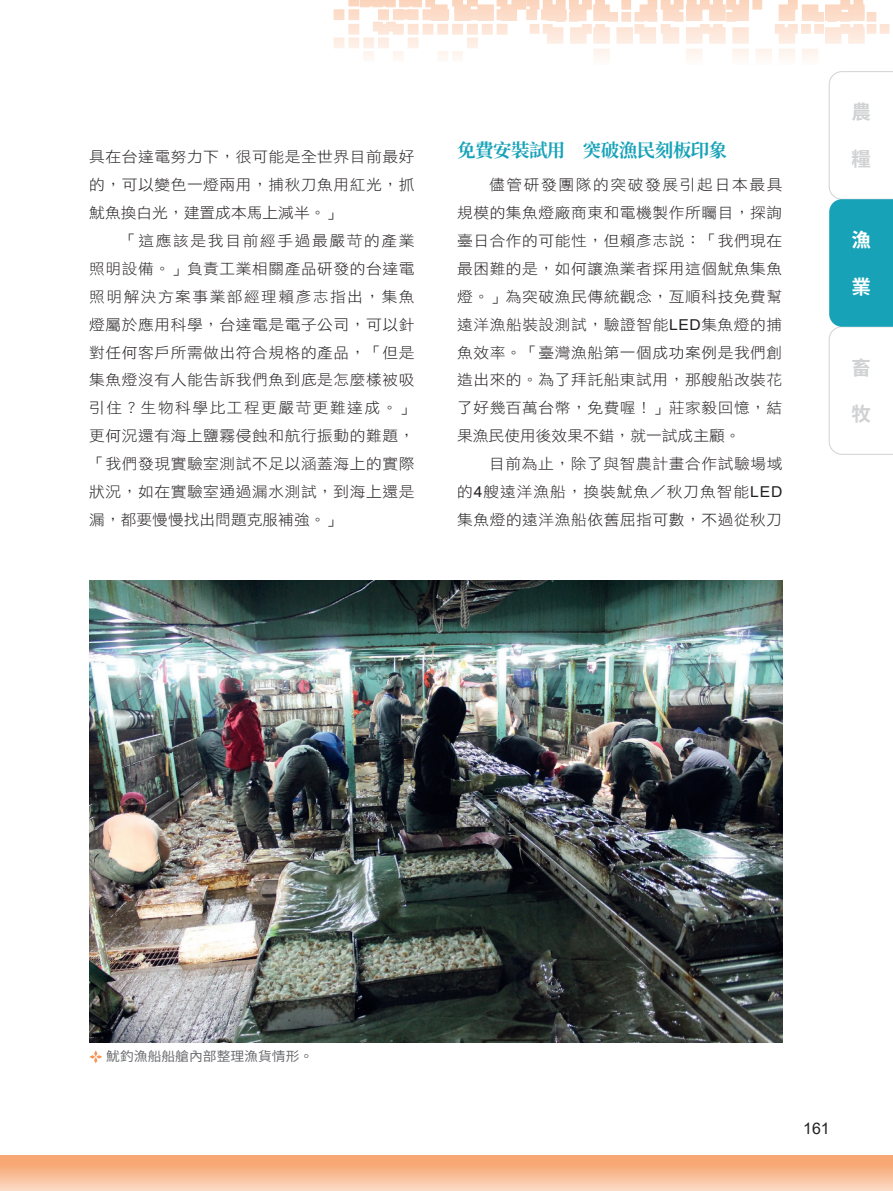
<style>
.page{position:relative;width:893px;height:1191px;background:#fff}
.page>*{position:absolute;margin:0;border:0;box-sizing:border-box;transform-origin:0 0}
.t1{font:700 19.5px "Source Han Sans TWHK";color:#d1d2d4}
.t2{font:700 19.5px "Source Han Sans TWHK";color:#fff}
.t3{font:700 18.6px "Noto Serif CJ Ktc";letter-spacing:-.03em;color:#17a2b8}
.t4{font:15.9px "Arial";color:#231f20}
.t5{font:15px/27.9px "DF Hei Std W3";letter-spacing:.035em;color:#231f20;text-align:justify;scale:1.05 1}
.t6{font:13.05px "Source Han Sans TWHK";color:#6c6d70;scale:1.05 1}
.s1{font-family:"Arial"}
</style>
<div class="page">
<svg style="left:0;top:1155px;width:893px;height:36px"></svg>
<img style="left:89px;top:580px;width:693px;height:462px">
<svg style="left:89px;top:1050px;width:13px;height:13px"></svg>
<div style="left:867px;top:24px;width:9px;height:10px;background:#fde5d7"></div>
<div style="left:880px;top:24px;width:9px;height:10px;background:#fde5d7"></div>
<div style="left:867px;top:12px;width:9px;height:10px;background:#fcdecb"></div>
<div style="left:467px;top:37px;width:11px;height:11px;background:#fdf0e8"></div>
<div style="left:408px;top:37px;width:11px;height:11px;background:#fdf0e8"></div>
<div style="left:378px;top:37px;width:11px;height:11px;background:#fdf0e8"></div>
<div style="left:363px;top:37px;width:11px;height:11px;background:#fdf0e8"></div>
<div style="left:348px;top:37px;width:11px;height:11px;background:#fdf0e8"></div>
<div style="left:334px;top:37px;width:10px;height:11px;background:#fdeee4"></div>
<div style="left:452px;top:51px;width:11px;height:11px;background:#fef7f2"></div>
<div style="left:437px;top:51px;width:11px;height:11px;background:#fef7f2"></div>
<div style="left:393px;top:51px;width:11px;height:11px;background:#fef7f2"></div>
<div style="left:363px;top:51px;width:11px;height:11px;background:#fef7f2"></div>
<div style="left:334px;top:9px;width:10px;height:11px;background:#fcdcc9"></div>
<div style="left:593px;top:49px;width:17px;height:16px;background:#fef7f3"></div>
<div style="left:686px;top:49px;width:16px;height:16px;background:#fef7f2"></div>
<div style="left:732px;top:49px;width:17px;height:16px;background:#fef7f3"></div>
<div style="left:755px;top:49px;width:17px;height:16px;background:#fef7f2"></div>
<div style="left:779px;top:49px;width:16px;height:16px;background:#fef7f2"></div>
<div style="left:802px;top:49px;width:16px;height:16px;background:#fef7f2"></div>
<svg style="left:348px;top:0;width:517px;height:45px"></svg>
<svg style="left:829px;top:71px;width:64px;height:384px"></svg>
<p class="t5" style="left:89px;top:143px;width:311px">具在台達電努力下，很可能是全世界目前最好的，可以變色一燈兩用，捕秋刀魚用紅光，抓魷魚換白光，建置成本馬上減半。」</p>
<p class="t5" style="left:89px;top:226px;width:311px;text-indent:32px">「這應該是我目前經手過最嚴苛的產業照明設備。」負責工業相關產品研發的台達電照明解決方案事業部經理賴彥志指出，集魚燈屬於應用科學，台達電是電子公司，可以針對任何客戶所需做出符合規格的產品，「但是集魚燈沒有人能告訴我們魚到底是怎麼樣被吸引住？生物科學比工程更嚴苛更難達成。」更何況還有海上鹽霧侵蝕和航行振動的難題，「我們發現實驗室測試不足以涵蓋海上的實際狀況，如在實驗室通過漏水測試，到海上還是漏，都要慢慢找出問題克服補強。」</p>
<p class="t3" style="left:457px;top:139px;width:272px">免費安裝試用　突破漁民刻板印象</p>
<p class="t5" style="left:457px;top:170px;width:311px;text-indent:32px">儘管研發團隊的突破發展引起日本最具規模的集魚燈廠商東和電機製作所矚目，探詢臺日合作的可能性，但賴彥志說：「我們現在最困難的是，如何讓漁業者採用這個魷魚集魚燈。」為突破漁民傳統觀念，亙順科技免費幫遠洋漁船裝設測試，驗證智能<span class="s1">LED</span>集魚燈的捕魚效率。「臺灣漁船第一個成功案例是我們創造出來的。為了拜託船東試用，那艘船改裝花了好幾百萬台幣，免費喔！」莊家毅回憶，結果漁民使用後效果不錯，就一試成主顧。</p>
<p class="t5" style="left:457px;top:449px;width:311px;text-indent:32px">目前為止，除了與智農計畫合作試驗場域的<span class="s1">4</span>艘遠洋漁船，換裝魷魚／秋刀魚智能<span class="s1">LED</span>集魚燈的遠洋漁船依舊屈指可數，不過從秋刀</p>
<h1 class="t1" style="left:851px;top:101px;width:20px">農</h1>
<h1 class="t1" style="left:851px;top:148px;width:20px">糧</h1>
<h1 class="t2" style="left:851px;top:229px;width:20px">漁</h1>
<h1 class="t2" style="left:851px;top:276px;width:20px">業</h1>
<h1 class="t1" style="left:851px;top:356px;width:20px">畜</h1>
<h1 class="t1" style="left:851px;top:403px;width:21px">牧</h1>
<p class="t6" style="left:106px;top:1049px;width:199px">魷釣漁船船艙內部整理漁貨情形。</p>
<p class="t4" style="left:803px;top:1117px;width:28px">161</p>
</div>
